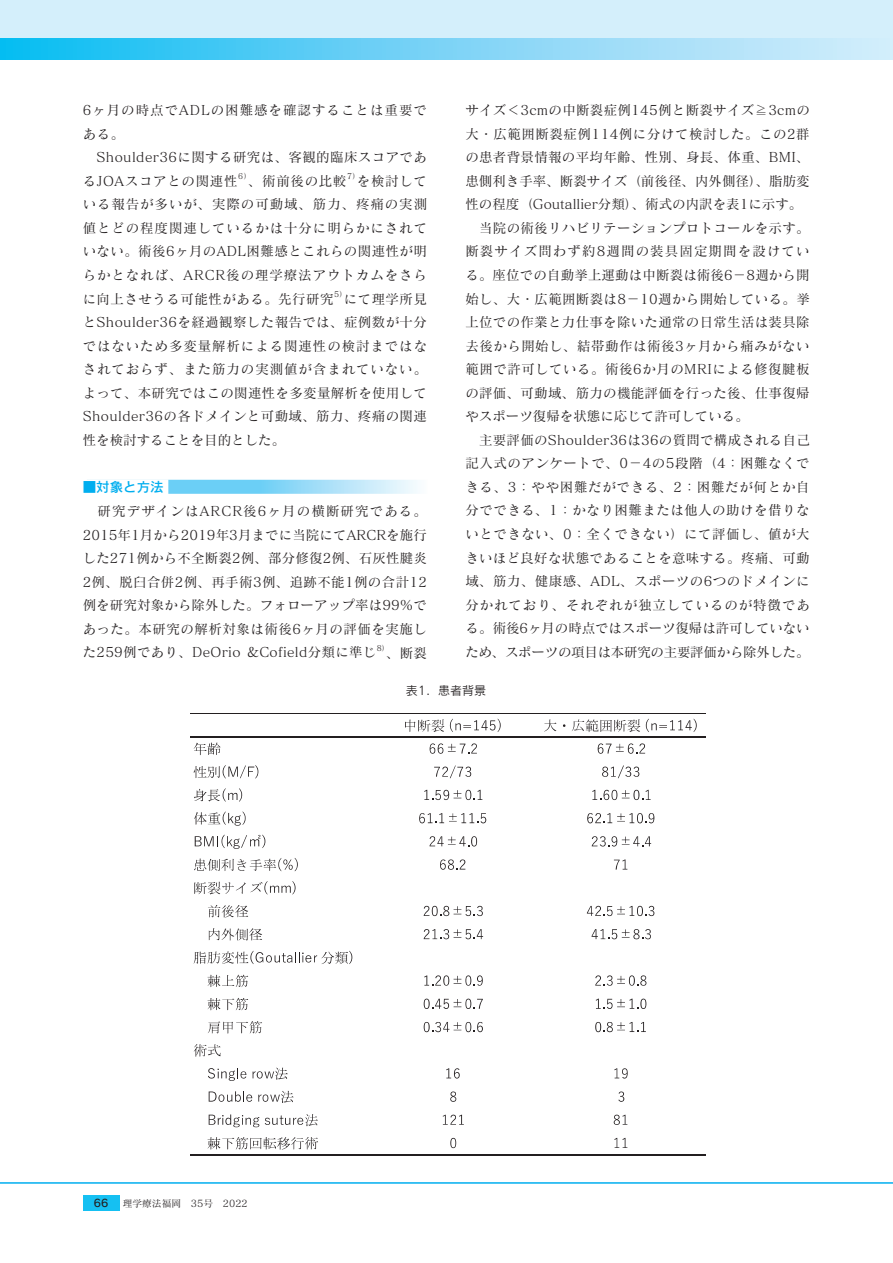
<style>
.page{position:relative;width:893px;height:1263px;background:#fff}
.page>*{position:absolute;margin:0;border:0;box-sizing:border-box;transform-origin:0 0}
.t1{font:13.5px/23.5px "Matisse Pro M";letter-spacing:.03em;color:#231f20;text-align:justify}
.t2{font:13.5px/23.5px "Matisse Pro M";letter-spacing:.05em;color:#231f20}
.t3{font:13.5px "Rodin Pro DB";color:#00aeef}
.t4{font:12px "Rodin Pro M";color:#231f20}
.t5{font:10.5px "Rodin Pro DB";color:#231f20}
.t6{font:9.75px "Matisse Pro M";color:#231f20}
.t7{font:7.8px "Matisse Pro M";color:#231f20}
</style>
<div class="page">
<div style="left:0;top:0;width:893px;height:38px;background:#d4effb"></div>
<div style="left:0;top:38px;width:893px;height:22px;background:linear-gradient(to right,#0ebcf2,#ddedfb)"></div>
<svg style="left:892px;top:38px;width:1px;height:22px"></svg>
<hr style="left:0;top:1182px;width:893px;height:2px;background:#00aeef">
<div style="left:83px;top:1196px;width:36px;height:15px;background:#15c0f2"></div>
<svg style="left:168px;top:480px;width:250px;height:14px;background:#99dcf8"></svg>
<svg style="left:405px;top:719px;width:39px;height:13px"></svg>
<svg style="left:450px;top:719px;width:51px;height:13px"></svg>
<svg style="left:544px;top:719px;width:13px;height:12px"></svg>
<svg style="left:572px;top:719px;width:68px;height:13px"></svg>
<svg style="left:646px;top:719px;width:51px;height:13px"></svg>
<svg style="left:194px;top:742px;width:27px;height:13px"></svg>
<svg style="left:430px;top:743px;width:47px;height:11px"></svg>
<svg style="left:598px;top:743px;width:47px;height:11px"></svg>
<svg style="left:194px;top:765px;width:64px;height:13px"></svg>
<svg style="left:434px;top:765px;width:37px;height:13px"></svg>
<svg style="left:602px;top:765px;width:37px;height:13px"></svg>
<svg style="left:194px;top:788px;width:48px;height:14px"></svg>
<svg style="left:424px;top:790px;width:58px;height:10px"></svg>
<svg style="left:592px;top:790px;width:59px;height:10px"></svg>
<svg style="left:194px;top:811px;width:52px;height:15px"></svg>
<svg style="left:419px;top:813px;width:67px;height:10px"></svg>
<svg style="left:587px;top:813px;width:67px;height:10px"></svg>
<svg style="left:195px;top:835px;width:70px;height:14px"></svg>
<svg style="left:430px;top:836px;width:47px;height:10px"></svg>
<svg style="left:592px;top:836px;width:59px;height:10px"></svg>
<svg style="left:194px;top:858px;width:104px;height:13px"></svg>
<svg style="left:440px;top:859px;width:25px;height:11px"></svg>
<svg style="left:614px;top:859px;width:13px;height:10px"></svg>
<svg style="left:194px;top:881px;width:102px;height:14px"></svg>
<svg style="left:208px;top:905px;width:40px;height:13px"></svg>
<svg style="left:424px;top:906px;width:59px;height:10px"></svg>
<svg style="left:587px;top:906px;width:67px;height:10px"></svg>
<svg style="left:209px;top:928px;width:53px;height:13px"></svg>
<svg style="left:424px;top:929px;width:59px;height:10px"></svg>
<svg style="left:592px;top:929px;width:59px;height:10px"></svg>
<svg style="left:194px;top:951px;width:158px;height:13px"></svg>
<svg style="left:207px;top:975px;width:41px;height:12px"></svg>
<svg style="left:424px;top:975px;width:59px;height:11px"></svg>
<svg style="left:595px;top:975px;width:51px;height:11px"></svg>
<svg style="left:207px;top:998px;width:41px;height:12px"></svg>
<svg style="left:424px;top:999px;width:59px;height:10px"></svg>
<svg style="left:596px;top:999px;width:50px;height:10px"></svg>
<svg style="left:208px;top:1021px;width:54px;height:13px"></svg>
<svg style="left:424px;top:1022px;width:59px;height:10px"></svg>
<svg style="left:595px;top:1022px;width:51px;height:10px"></svg>
<svg style="left:194px;top:1044px;width:27px;height:13px"></svg>
<svg style="left:208px;top:1068px;width:38px;height:13px"></svg>
<svg style="left:253px;top:1068px;width:35px;height:12px"></svg>
<svg style="left:446px;top:1068px;width:14px;height:10px"></svg>
<svg style="left:614px;top:1068px;width:14px;height:10px"></svg>
<svg style="left:209px;top:1091px;width:43px;height:11px"></svg>
<svg style="left:258px;top:1091px;width:36px;height:12px"></svg>
<svg style="left:450px;top:1091px;width:6px;height:11px"></svg>
<svg style="left:618px;top:1091px;width:6px;height:11px"></svg>
<svg style="left:209px;top:1114px;width:50px;height:13px"></svg>
<svg style="left:265px;top:1114px;width:53px;height:12px"></svg>
<svg style="left:443px;top:1115px;width:21px;height:10px"></svg>
<svg style="left:614px;top:1115px;width:13px;height:10px"></svg>
<svg style="left:207px;top:1137px;width:111px;height:13px"></svg>
<svg style="left:450px;top:1138px;width:6px;height:10px"></svg>
<svg style="left:614px;top:1138px;width:13px;height:10px"></svg>
<hr style="left:190px;top:713px;width:516px;height:1px;background:#231f20">
<hr style="left:190px;top:736px;width:516px;height:2px;background:#231f20">
<hr style="left:190px;top:1154px;width:516px;height:1px;background:#231f20">
<p class="t2" style="left:83px;top:98px;width:346px">6ヶ月の時点でADLの困難感を確認することは重要である。<br>　Shoulder36に関する研究は、客観的臨床スコアであるJOAスコアとの関連性</p>
<p class="t1" style="left:465px;top:98px;width:346px;text-align:left">サイズ＜3cmの中断裂症例145例と断裂サイズ≧3cmの大・広範囲断裂症例114例に分けて検討した。この2群の患者背景情報の平均年齢、性別、身長、体重、BMI、患側利き手率、断裂サイズ（前後径、内外側径）、脂肪変性の程度（Goutallier分類）、術式の内訳を表1に示す。　当院の術後リハビリテーションプロトコールを示す。断裂サイズ問わず約8週間の装具固定期間を設けている。座位での自動挙上運動は中断裂は術後6−8週から開始し、大・広範囲断裂は8−10週から開始している。挙上位での作業と力仕事を除いた通常の日常生活は装具除去後から開始し、結帯動作は術後3ヶ月から痛みがない範囲で許可している。術後6か月のMRIによる修復腱板の評価、可動域、筋力の機能評価を行った後、仕事復帰やスポーツ復帰を状態に応じて許可している。<br>　主要評価のShoulder36は36の質問で構成される自己記入式のアンケートで、0−4の5段階（4：困難なくできる、3：やや困難だができる、2：困難だが何とか自分でできる、1：かなり困難または他人の助けを借りないとできない、0：全くできない）にて評価し、値が大きいほど良好な状態であることを意味する。疼痛、可動域、筋力、健康感、ADL、スポーツの6つのドメインに分かれており、それぞれが独立しているのが特徴である。術後6ヶ月の時点ではスポーツ復帰は許可していないため、スポーツの項目は本研究の主要評価から除外した。</p>
<p class="t4" style="left:406px;top:683px;width:82px">表1．患者背景</p>
<p class="t7" style="left:238px;top:171px;width:15px">6）</p>
<p class="t1" style="left:248px;top:169px;width:100px">、術前後の比較</p>
<p class="t7" style="left:347px;top:171px;width:15px">7）</p>
<p class="t1" style="left:83px;top:169px;width:346px;text-indent:274px">を検討している報告が多いが、実際の可動域、筋力、疼痛の実測値とどの程度関連しているかは十分に明らかにされていない。術後6ヶ月のADL困難感とこれらの関連性が明らかとなれば、ARCR後の理学療法アウトカムをさらに向上させうる可能性がある。先行研究</p>
<p class="t7" style="left:334px;top:289px;width:15px">5）</p>
<p class="t1" style="left:83px;top:286px;width:346px;text-indent:261px">にて理学所見とShoulder36を経過観察した報告では、症例数が十分ではないため多変量解析による関連性の検討まではなされておらず、また筋力の実測値が含まれていない。よって、本研究ではこの関連性を多変量解析を使用してShoulder36の各ドメインと可動域、筋力、疼痛の関連性を検討することを目的とした。</p>
<p class="t3" style="left:83px;top:478px;width:82px">■対象と方法</p>
<p class="t1" style="left:83px;top:498px;width:346px;text-indent:15px">研究デザインはARCR後6ヶ月の横断研究である。2015年1月から2019年3月までに当院にてARCRを施行した271例から不全断裂2例、部分修復2例、石灰性腱炎2例、脱臼合併2例、再手術3例、追跡不能1例の合計12例を研究対象から除外した。フォローアップ率は99%であった。本研究の解析対象は術後6ヶ月の評価を実施した259例であり、DeOrio &amp;Cofield分類に準じ</p>
<p class="t7" style="left:377px;top:643px;width:15px">8）</p>
<p class="t1" style="left:386px;top:640px;width:43px">、断裂</p>
<p class="t5" style="left:94px;top:1196px;width:16px">66</p>
<p class="t6" style="left:123px;top:1197px;width:127px">理学療法福岡　35号　2022</p>
</div>
